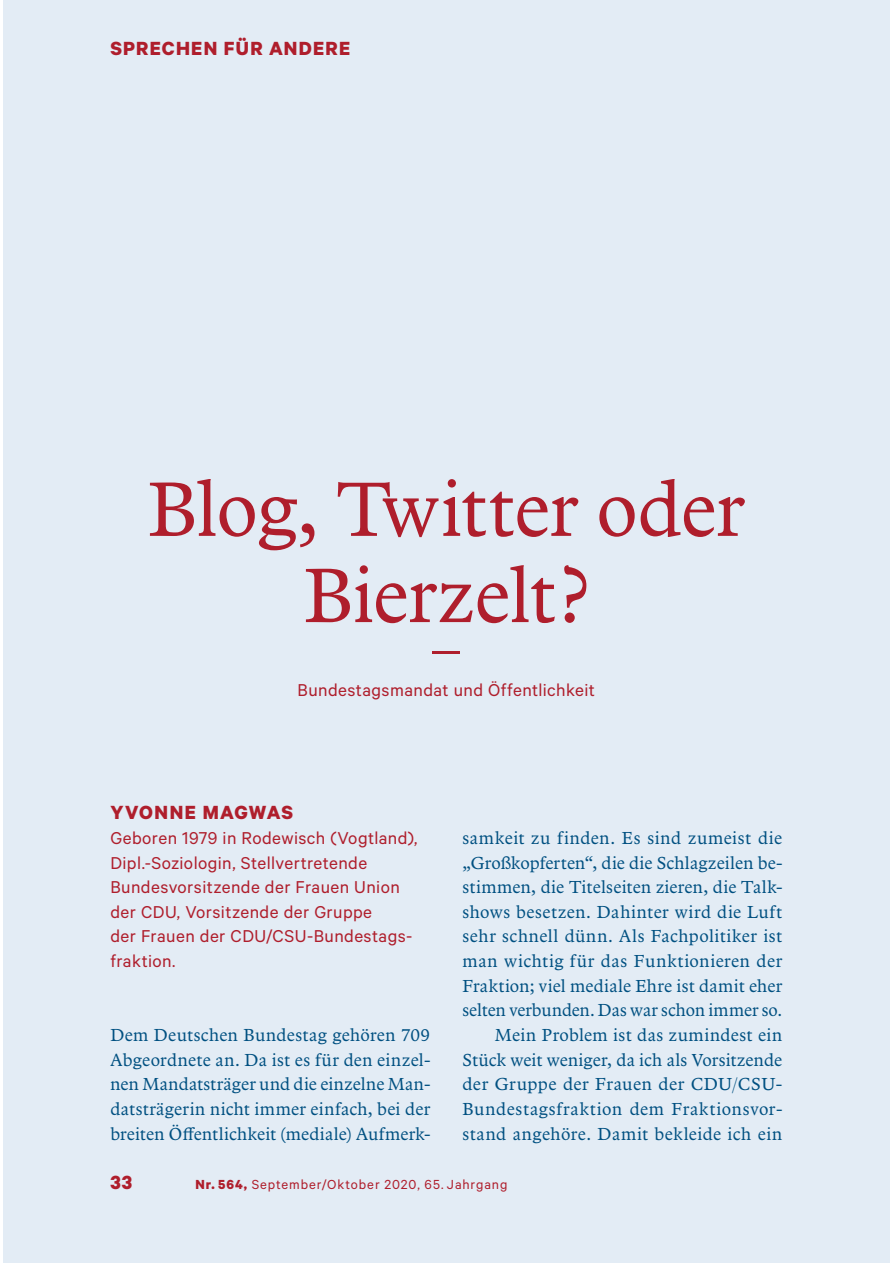
<style>
.page{position:relative;width:893px;height:1263px;background:#fff}
.page>*{position:absolute;margin:0;border:0;box-sizing:border-box;transform-origin:0 0}
.t1{font:79.65px/86.2px "Arbesco DT";letter-spacing:-.01em;color:#af1e2c;text-align:center}
.t2{font:700 21.45px "Calibre";letter-spacing:.055em;color:#af1e2c}
.t3{font:19.35px/24.6px "Calibre";letter-spacing:.02em;color:#af1e2c}
.t4{font:18px/24.6px "Arbesco DT";letter-spacing:.02em;color:#005081;text-align:justify}
.t5{font:14.85px "Calibre";letter-spacing:.06em;color:#af1e2c}
.s1{font-weight:700}
</style>
<div class="page">
<div style="left:3px;top:0;width:887px;height:1263px;background:#e3ecf5"></div>
<hr style="left:432px;top:652px;width:28px;height:2px;background:#af1e2c">
<p class="t2" style="left:110px;top:41px;width:241px">SPRECHEN FÜR ANDERE</p>
<h1 class="t1" style="left:148px;top:472px;width:598px">Blog, Twitter oder<br>Bierzelt ?</h1>
<p class="t3" style="left:298px;top:679px;width:299px">Bundestagsmandat und Öffentlichkeit</p>
<p class="t2" style="left:110px;top:805px;width:184px">YVONNE MAGWAS</p>
<p class="t3" style="left:110px;top:827px;width:309px">Geboren 1979 in Rodewisch (Vogtland),<br>Dipl.-Soziologin, Stellvertretende<br>Bundesvorsitzende der Frauen Union der CDU, Vorsitzende der Gruppe<br>der Frauen der CDU/CSU-Bundestags&shy;fraktion.</p>
<p class="t4" style="left:110px;top:1024px;width:321px">Dem Deutschen Bundestag gehören 709<br>Abgeordnete an. Da ist es für den einzel&shy;nen Mandatsträger und die einzelne Man&shy;datsträgerin nicht immer einfach, bei der breiten Öffentlichkeit (mediale) Aufmerk-</p>
<p class="t4" style="left:462px;top:827px;width:321px;text-align:right">samkeit zu finden. Es sind zumeist die „Großkopferten“, die die Schlagzeilen be&shy;stimmen, die Titelseiten zieren, die Talk&shy;shows besetzen. Dahinter wird die Luft sehr schnell dünn. Als Fachpolitiker ist man wichtig für das Funktionieren der Fraktion; viel mediale Ehre ist damit eher selten verbunden. Das war schon immer so.<br>Mein Problem ist das zumindest ein Stück weit weniger, da ich als Vorsitzende der Gruppe der Frauen der CDU/CSU-Bundestagsfraktion dem Fraktionsvor&shy;stand angehöre. Damit bekleide ich ein</p>
<p class="t2" style="left:110px;top:1175px;width:23px">33</p>
<p class="t5" style="left:195px;top:1179px;width:313px"><span class="s1">Nr. 564,</span> September/Oktober 2020, 65. Jahrgang</p>
</div>
